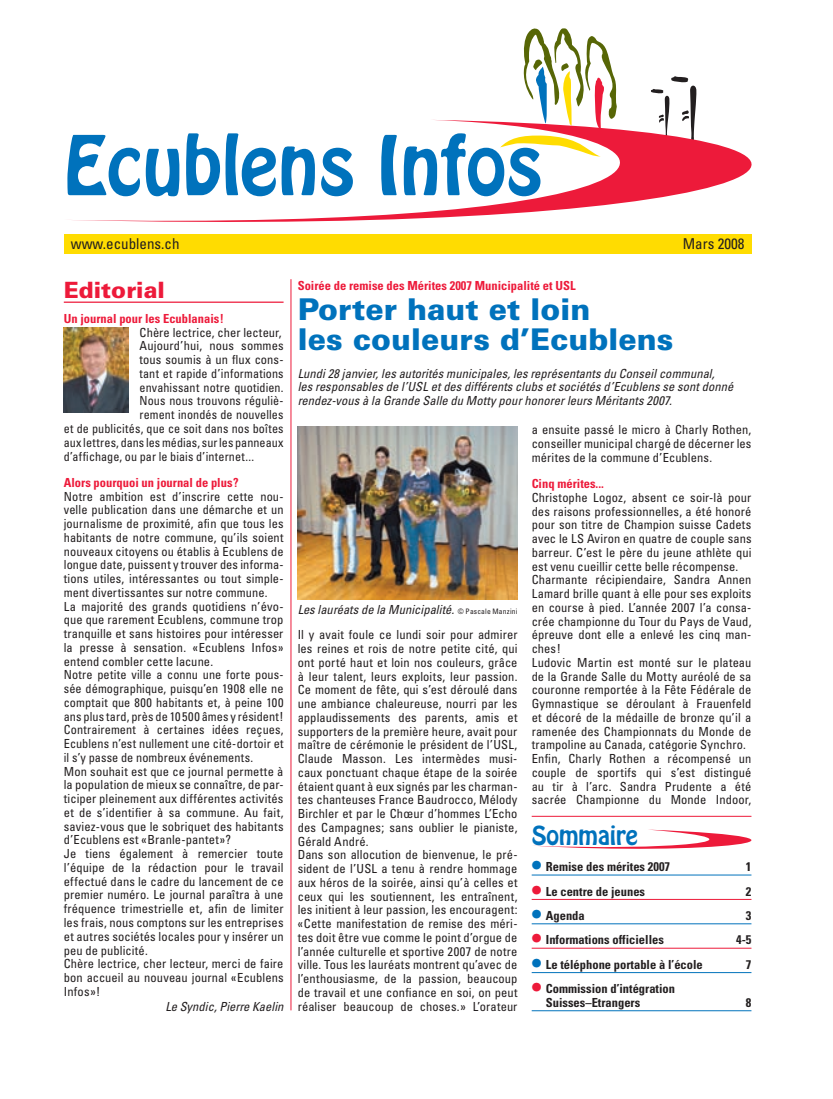
<style>
.page{position:relative;width:833px;height:1099px;background:#fff}
.page>*{position:absolute;margin:0;border:0;box-sizing:border-box;transform-origin:0 0}
.t1{font:72.5px "Hobo";color:#0072bc}
.t2{font:900 30px/30px "Univers";color:#0072bc}
.t3{font:23.12px "Hobo";color:#0072bc}
.t4{font:900 22.5px "Univers";color:#ed1a3a}
.t5{font:condensed 15px "Univers";color:#231f20}
.t6{font:condensed 12.5px/13.8px "Univers";letter-spacing:.01em;color:#231f20}
.t7{font:italic condensed 12.5px/13.8px "Univers";letter-spacing:.005em;color:#231f20}
.t8{font:700 condensed 12.5px/13.8px "Univers";color:#231f20}
.t9{font:700 condensed 12.5px "Univers";color:#ed1a3a}
.s1{font-style:normal;font-size:7.5px}
.s2{font-family:"Universal Newswith Comm Pi";font-weight:400;font-stretch:normal;font-size:17.5px;color:#0072bc}
.s3{font-family:"Universal Newswith Comm Pi";font-weight:400;font-stretch:normal;font-size:17.5px;color:#ed1a3a}
</style>
<div class="page">
<div style="left:64px;top:234px;width:687px;height:19px;background:#ffdc01"></div>
<svg style="left:523px;top:28px;width:94px;height:92px"></svg>
<svg style="left:651px;top:76px;width:45px;height:44px"></svg>
<svg style="left:73px;top:120px;width:678px;height:102px"></svg>
<hr style="left:64px;top:301px;width:219px;height:2px;background:#ed1a3a">
<img style="left:64px;top:328px;width:65px;height:85px">
<hr style="left:531px;top:874px;width:220px;height:1px;background:#0072bc">
<hr style="left:531px;top:899px;width:220px;height:1px;background:#ed1a3a">
<hr style="left:531px;top:923px;width:220px;height:1px;background:#0072bc">
<hr style="left:531px;top:947px;width:220px;height:1px;background:#ed1a3a">
<hr style="left:531px;top:972px;width:220px;height:1px;background:#0072bc">
<hr style="left:531px;top:1010px;width:220px;height:1px;background:#0072bc">
<svg style="left:534px;top:829px;width:217px;height:19px"></svg>
<hr style="left:531px;top:816px;width:220px;height:1px;background:#ed1a3a">
<img style="left:298px;top:426px;width:219px;height:173px">
<hr style="left:291px;top:279px;width:1px;height:731px;background:#ed1a3a">
<h1 class="t1" style="left:64px;top:128px;width:481px">Ecublens Infos</h1>
<p class="t5" style="left:71px;top:237px;width:110px">www.ecublens.ch</p>
<p class="t5" style="left:682px;top:237px;width:63px">Mars 2008</p>
<h3 class="t4" style="left:64px;top:281px;width:103px">Editorial</h3>
<p class="t9" style="left:64px;top:313px;width:162px">Un journal pour les Ecublanais !</p>
<p class="t6" style="left:140px;top:326px;width:144px">Chère lectrice, cher lecteur,</p>
<p class="t6" style="left:140px;top:340px;width:145px">Aujourd’hui, nous sommes</p>
<p class="t6" style="left:140px;top:354px;width:145px">tous soumis à un flux cons-</p>
<p class="t6" style="left:140px;top:367px;width:145px">tant et rapide d’informations</p>
<p class="t6" style="left:140px;top:381px;width:146px">envahissant notre quotidien.</p>
<p class="t6" style="left:140px;top:395px;width:145px">Nous nous trouvons réguliè-</p>
<p class="t6" style="left:140px;top:409px;width:145px">rement inondés de nouvelles</p>
<p class="t6" style="left:64px;top:422px;width:221px">et de publicités, que ce soit dans nos boîtes</p>
<p class="t6" style="left:64px;top:436px;width:221px">aux lettres, dans les médias, sur les panneaux</p>
<p class="t6" style="left:64px;top:450px;width:192px">d’affichage, ou par le biais d’internet...</p>
<p class="t9" style="left:64px;top:477px;width:176px">Alors pourquoi un journal de plus ?</p>
<p class="t6" style="left:64px;top:490px;width:221px">Notre ambition est d’inscrire cette nou&shy;velle publication dans une démarche et un journalisme de proximité, afin que tous les habitants de notre commune, qu’ils soient nouveaux citoyens ou établis à Ecublens de longue date, puissent y trouver des informa&shy;tions utiles, intéressantes ou tout simple&shy;ment divertissantes sur notre commune.<br>La majorité des grands quotidiens n’évo&shy;que que rarement Ecublens, commune trop tranquille et sans histoires pour intéresser la presse à sensation. « Ecublens Infos » entend combler cette lacune.<br>Notre petite ville a connu une forte pous&shy;sée démographique, puisqu’en 1908 elle ne comptait que 800 habitants et, à peine 100 ans plus tard, près de 10 500 âmes y résident !<br>Contrairement à certaines idées reçues, Ecublens n’est nullement une cité-dortoir et il s’y passe de nombreux événements.<br>Mon souhait est que ce journal permette à la population de mieux se connaître, de par&shy;ticiper pleinement aux différentes activités et de s’identifier à sa commune. Au fait, saviez-vous que le sobriquet des habitants d’Ecublens est « Branle-pantet » ?<br>Je tiens également à remercier toute l’équipe de la rédaction pour le travail effectué dans le cadre du lancement de ce premier numéro. Le journal paraîtra à une fréquence trimestrielle et, afin de limiter les frais, nous comptons sur les entreprises et autres sociétés locales pour y insérer un peu de publicité.<br>Chère lectrice, cher lecteur, merci de faire bon accueil au nouveau journal « Ecublens Infos » !</p>
<p class="t7" style="left:165px;top:1000px;width:120px">Le Syndic, Pierre Kaelin</p>
<p class="t9" style="left:298px;top:281px;width:279px">Soirée de remise des Mérites 2007 Municipalité et USL</p>
<h2 class="t2" style="left:298px;top:296px;width:377px">Porter haut et loin<br>les couleurs d’Ecublens</h2>
<p class="t7" style="left:298px;top:367px;width:437px">Lundi 28 janvier, les autorités municipales, les représentants du Conseil communal,<br>les responsables de l’USL et des différents clubs et sociétés d’Ecublens se sont donné rendez-vous à la Grande Salle du Motty pour honorer leurs Méritants 2007.</p>
<p class="t7" style="left:298px;top:603px;width:221px">Les lauréats de la Municipalité. <span class="s1">© Pascale Manzini</span></p>
<p class="t6" style="left:298px;top:628px;width:221px">Il y avait foule ce lundi soir pour admirer les reines et rois de notre petite cité, qui ont porté haut et loin nos couleurs, grâce à leur talent, leurs exploits, leur passion.<br>Ce moment de fête, qui s’est déroulé dans une ambiance chaleureuse, nourri par les applaudissements des parents, amis et supporters de la première heure, avait pour maître de cérémonie le président de l’USL, Claude Masson. Les intermèdes musi&shy;caux ponctuant chaque étape de la soirée étaient quant à eux signés par les charman&shy;tes chanteuses France Baudrocco, Mélody Birchler et par le Chœur d’hommes L’Echo des Campagnes ; sans oublier le pianiste, Gérald André.<br>Dans son allocution de bienvenue, le pré&shy;sident de l’USL a tenu à rendre hommage aux héros de la soirée, ainsi qu’à celles et ceux qui les soutiennent, les entraînent, les initient à leur passion, les encouragent : « Cette manifestation de remise des méri&shy;tes doit être vue comme le point d’orgue de l’année culturelle et sportive 2007 de notre ville. Tous les lauréats montrent qu’avec de l’enthousiasme, de la passion, beaucoup de travail et une confiance en soi, on peut réaliser beaucoup de choses. » L’orateur</p>
<p class="t6" style="left:531px;top:424px;width:221px;text-align:justify">a ensuite passé le micro à Charly Rothen, conseiller municipal chargé de décerner les mérites de la commune d’Ecublens.</p>
<p class="t9" style="left:531px;top:478px;width:74px">Cinq mérites...</p>
<p class="t6" style="left:531px;top:491px;width:221px">Christophe Logoz, absent ce soir-là pour des raisons professionnelles, a été honoré pour son titre de Champion suisse Cadets avec le LS Aviron en quatre de couple sans barreur. C’est le père du jeune athlète qui est venu cueillir cette belle récompense.<br>Charmante récipiendaire, Sandra Annen Lamard brille quant à elle pour ses exploits en course à pied. L’année 2007 l’a consa&shy;crée championne du Tour du Pays de Vaud, épreuve dont elle a enlevé les cinq man&shy;ches !<br>Ludovic Martin est monté sur le plateau de la Grande Salle du Motty auréolé de sa couronne remportée à la Fête Fédérale de Gymnastique se déroulant à Frauenfeld et décoré de la médaille de bronze qu’il a ramenée des Championnats du Monde de trampoline au Canada, catégorie Synchro.<br>Enfin, Charly Rothen a récompensé un couple de sportifs qui s’est distingué au tir à l’arc. Sandra Prudente a été sacrée Championne du Monde Indoor,</p>
<h3 class="t3" style="left:531px;top:823px;width:108px">Sommaire</h3>
<p class="t8" style="left:531px;top:860px;width:140px"><span class="s2">●</span> Remise des mérites 2007</p>
<p class="t8" style="left:746px;top:860px;width:7px">1</p>
<p class="t8" style="left:531px;top:885px;width:115px"><span class="s3">●</span> Le centre de jeunes</p>
<p class="t8" style="left:746px;top:885px;width:7px">2</p>
<p class="t8" style="left:531px;top:909px;width:55px"><span class="s2">●</span> Agenda</p>
<p class="t8" style="left:746px;top:909px;width:7px">3</p>
<p class="t8" style="left:531px;top:934px;width:134px"><span class="s3">●</span> Informations officielles</p>
<p class="t8" style="left:736px;top:934px;width:17px">4-5</p>
<p class="t8" style="left:531px;top:958px;width:173px"><span class="s2">●</span> Le téléphone portable à l’école</p>
<p class="t8" style="left:746px;top:958px;width:7px">7</p>
<p class="t8" style="left:546px;top:982px;width:131px;text-indent:-14px"><span class="s3">●</span> Commission d’intégration<br>Suisses–Etrangers</p>
<p class="t8" style="left:746px;top:996px;width:7px">8</p>
</div>
